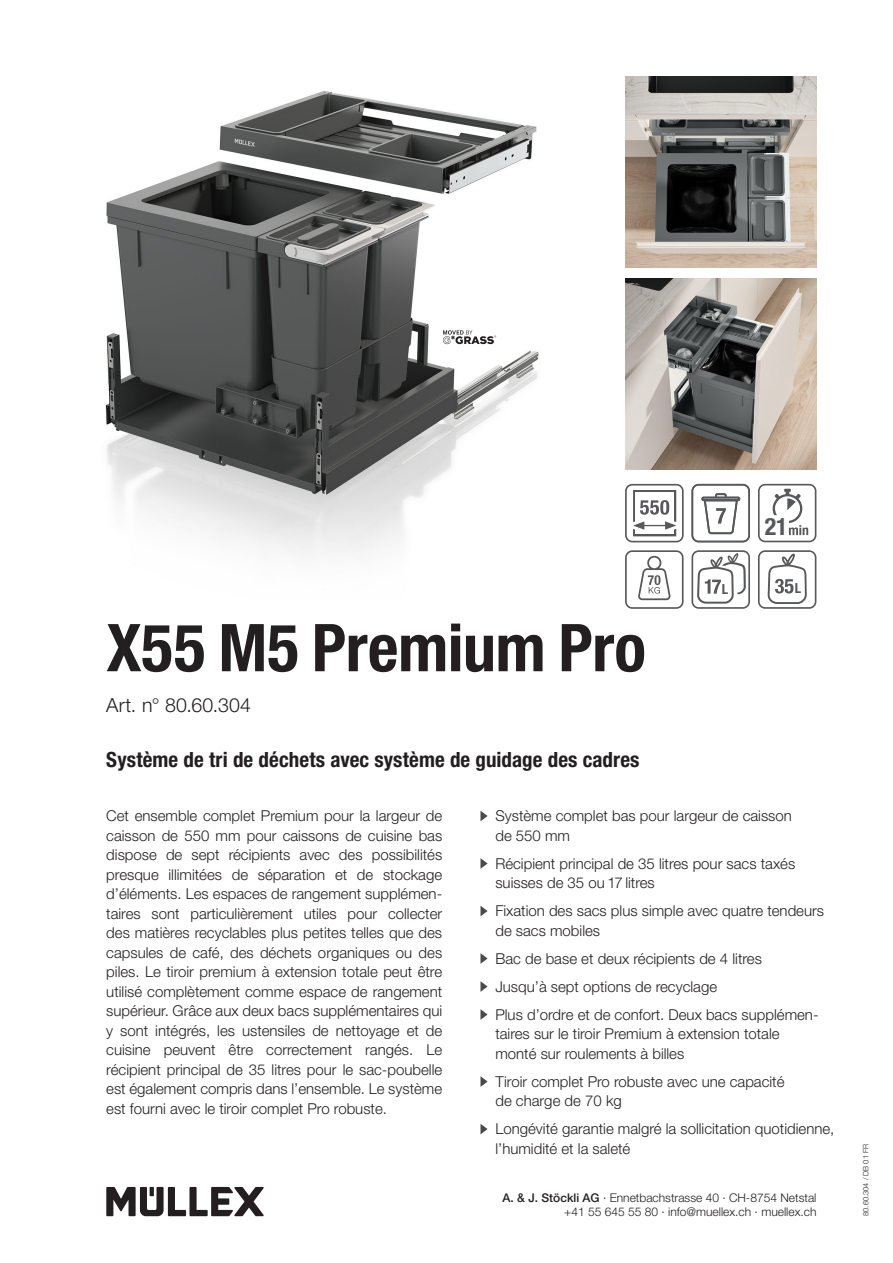
<style>
.page{position:relative;width:893px;height:1263px;background:#fff}
.page>*{position:absolute;margin:0;border:0;box-sizing:border-box;transform-origin:0 0}
.t1{font:700 condensed 66px "Helvetica Neue LT Std";letter-spacing:-.005em;color:#231f20}
.t2{font:700 condensed 24px "Helvetica Neue LT Std";color:#57585a}
.t3{font:700 condensed 21px "Helvetica Neue LT Std";letter-spacing:.005em;color:#231f20}
.t4{font:300 19.5px "Helvetica Neue LT Std";letter-spacing:.01em;color:#231f20}
.t5{font:300 15px/19.5px "Helvetica Neue LT Std";color:#231f20}
.t6{font:700 condensed 13.95px "Helvetica Neue LT Std";color:#57585a}
.t7{font:300 12px/14.4px "Helvetica Neue LT Std";color:#231f20;text-align:right}
.t8{font:300 7.5px "Helvetica Neue LT Std";color:#231f20}
.s1{font-weight:500}
</style>
<div class="page">
<svg style="left:480px;top:811px;width:8px;height:10px"></svg>
<svg style="left:480px;top:858px;width:8px;height:11px"></svg>
<svg style="left:480px;top:906px;width:8px;height:10px"></svg>
<svg style="left:480px;top:953px;width:8px;height:11px"></svg>
<svg style="left:480px;top:981px;width:8px;height:11px"></svg>
<svg style="left:480px;top:1009px;width:8px;height:11px"></svg>
<svg style="left:480px;top:1076px;width:8px;height:11px"></svg>
<svg style="left:480px;top:1124px;width:8px;height:10px"></svg>
<img style="left:625px;top:279px;width:191px;height:191px">
<img style="left:625px;top:77px;width:191px;height:191px">
<img style="left:105px;top:91px;width:434px;height:465px">
<svg style="left:625px;top:484px;width:59px;height:58px"></svg>
<svg style="left:691px;top:484px;width:59px;height:58px"></svg>
<svg style="left:758px;top:484px;width:58px;height:58px"></svg>
<svg style="left:758px;top:550px;width:58px;height:59px"></svg>
<svg style="left:691px;top:550px;width:59px;height:59px"></svg>
<svg style="left:625px;top:550px;width:58px;height:59px"></svg>
<svg style="left:106px;top:1187px;width:158px;height:29px"></svg>
<svg style="left:443px;top:330px;width:53px;height:14px"></svg>
<h2 class="t2" style="left:765px;top:512px;width:24px">21</h2>
<h1 class="t1" style="left:106px;top:608px;width:541px">X55 M5 Premium Pro</h1>
<h3 class="t4" style="left:106px;top:693px;width:146px">Art. n° 80.60.304</h3>
<h3 class="t3" style="left:106px;top:747px;width:535px">Système de tri de déchets avec système de guidage des cadres</h3>
<p class="t6" style="left:722px;top:580px;width:8px">L</p>
<p class="t6" style="left:795px;top:580px;width:8px">L</p>
<p class="t5" style="left:106px;top:806px;width:337px;text-align:justify">Cet ensemble complet Premium pour la largeur de caisson de 550 mm pour caissons de cuisine bas dispose de sept récipients avec des possibilités presque illimitées de séparation et de stockage d’éléments. Les espaces de rangement supplémen&shy;taires sont particulièrement utiles pour collecter des matières recyclables plus petites telles que des capsules de café, des déchets organiques ou des piles. Le tiroir premium à extension totale peut être utilisé complètement comme espace de rangement supérieur. Grâce aux deux bacs supplémentaires qui y sont intégrés, les ustensiles de nettoyage et de cuisine peuvent être correctement rangés. Le récipient principal de 35 litres pour le sac-poubelle est également compris dans l’ensemble. Le système est fourni avec le tiroir complet Pro robuste.</p>
<p class="t5" style="left:495px;top:806px;width:298px">Système complet bas pour largeur de caisson de 550 mm</p>
<p class="t5" style="left:495px;top:853px;width:301px">Récipient principal de 35 litres pour sacs taxés suisses de 35 ou 17 litres</p>
<p class="t5" style="left:495px;top:901px;width:330px">Fixation des sacs plus simple avec quatre tendeurs de sacs mobiles</p>
<p class="t5" style="left:495px;top:944px;width:325px;line-height:28px">Bac de base et deux récipients de 4 litres<br>Jusqu’à sept options de recyclage<br>Plus d’ordre et de confort. Deux bacs supplémen-</p>
<p class="t5" style="left:495px;top:1024px;width:286px">taires sur le tiroir Premium à extension totale monté sur roulements à billes</p>
<p class="t5" style="left:495px;top:1071px;width:291px">Tiroir complet Pro robuste avec une capacité de charge de 70 kg</p>
<p class="t5" style="left:495px;top:1119px;width:340px">Longévité garantie malgré la sollicitation quotidienne, l’humidité et la saleté</p>
<p class="t7" style="left:503px;top:1190px;width:315px"><span class="s1">A. &amp; J. Stöckli AG</span> · Ennetbachstrasse 40 · CH-8754 Netstal +41 55 645 55 80 · info@muellex.ch · muellex.ch</p>
<p class="t8" style="left:861px;top:1216px;width:74px;rotate:-90deg">80.60.304 / DB 01 FR</p>
</div>
